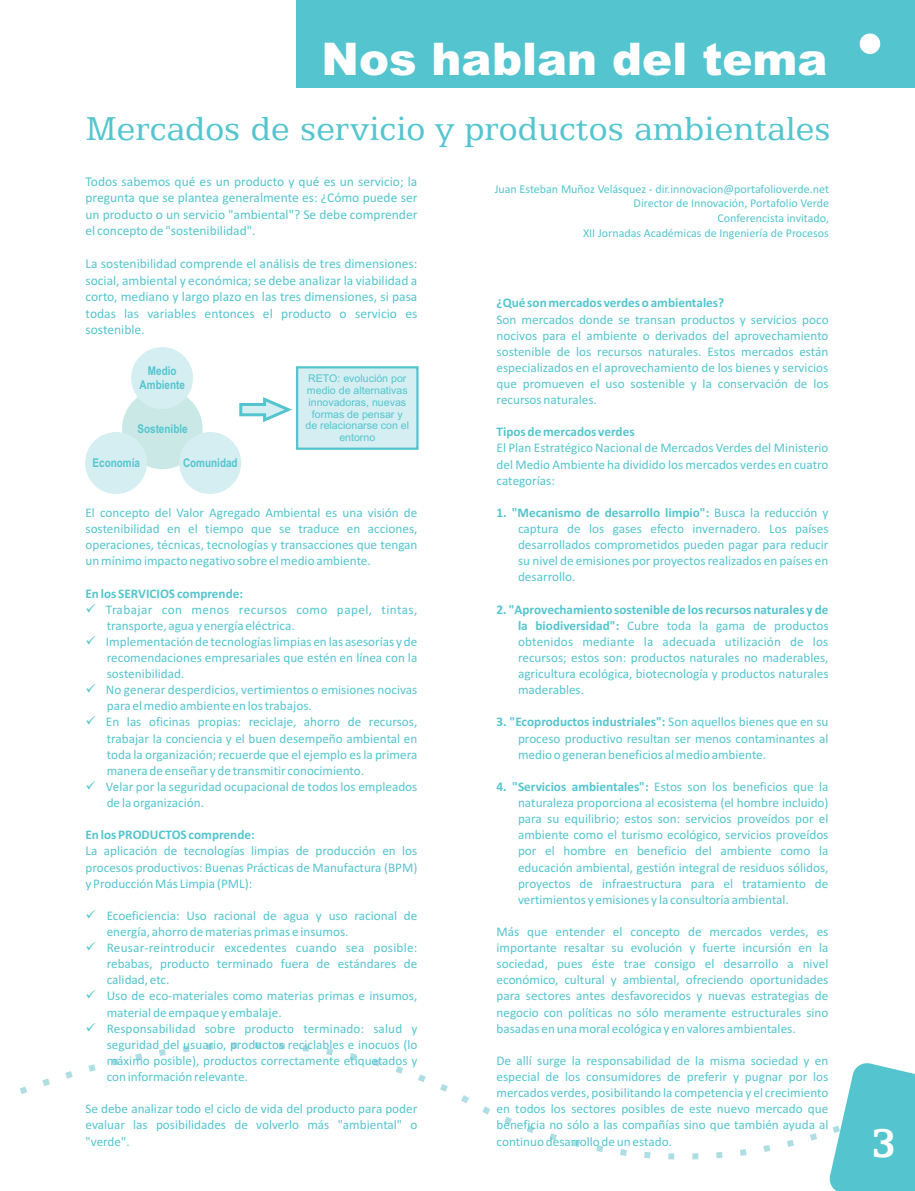
<style>
.page{position:relative;width:915px;height:1191px;background:#fff}
.page>*{position:absolute;margin:0;border:0;box-sizing:border-box;transform-origin:0 0}
.t1{font:900 45px "Arial";color:#fff}
.t2{font:700 45px "Egyptian 505 BT";color:#fff}
.t3{font:37.35px "Egyptian 505 BT";color:#54c5cf}
.t4{font:13.5px/16.5px "Calibri";color:#54c5cf;text-align:justify}
.t5{font:13.2px/16px "Calibri";color:#54c5cf;text-align:justify}
.t6{font:700 13.2px "Calibri";color:#54c5cf}
.t7{font:13.2px "Calibri";letter-spacing:.03em;color:#54c5cf}
.t8{font:700 12.15px/13.8px "Arial Narrow";color:#54c5cf;text-align:center}
.t9{font:12px/14.7px "Calibri";color:#54c5cf;text-align:right}
.t10{font:10.65px/11.9px "Arial";color:#54c5cf;text-align:center}
.s1{font-weight:700}
</style>
<div class="page">
<svg style="left:19px;top:1042px;width:798px;height:118px"></svg>
<svg style="left:829px;top:1063px;width:85px;height:128px"></svg>
<div style="left:122px;top:389px;width:80px;height:80px;background:#c9e8e6;border-radius:50%"></div>
<div style="left:85px;top:432px;width:62px;height:62px;background:#d5eef1;border-radius:50%"></div>
<div style="left:179px;top:432px;width:62px;height:62px;background:#d5eef1;border-radius:50%"></div>
<div style="left:131px;top:347px;width:62px;height:62px;background:#d5eef1;border-radius:50%"></div>
<svg style="left:238px;top:366px;width:181px;height:85px"></svg>
<div style="left:296px;top:0;width:618px;height:87px;background:#54c5cf"></div>
<div style="left:859px;top:34px;width:20px;height:20px;background:#fff;border:1px solid #fff;border-radius:50%"></div>
<h1 class="t1" style="left:321px;top:43px;width:507px">Nos hablan del tema</h1>
<h2 class="t3" style="left:86px;top:112px;width:746px">Mercados de servicio y productos ambientales</h2>
<p class="t4" style="left:85px;top:174px;width:333px">Todos sabemos qué es un producto y qué es un servicio; la pregunta que se plantea generalmente es: ¿Cómo puede ser un producto o un servicio "ambiental"? Se debe comprender el concepto de "sostenibilidad".</p>
<p class="t4" style="left:85px;top:256px;width:333px">La sostenibilidad comprende el análisis de tres dimensiones: social, ambiental y económica; se debe analizar la viabilidad a corto, mediano y largo plazo en las tres dimensiones, si pasa todas las variables entonces el producto o servicio es sostenible.</p>
<p class="t8" style="left:140px;top:365px;width:47px">Medio<br>Ambiente</p>
<p class="t8" style="left:137px;top:423px;width:52px">Sostenible</p>
<p class="t8" style="left:92px;top:457px;width:49px">Economía</p>
<p class="t8" style="left:183px;top:457px;width:56px">Comunidad</p>
<p class="t10" style="left:305px;top:373px;width:105px">RETO: evolución por medio de alternativas innovadoras, nuevas formas de pensar y de relacionarse con el entorno</p>
<p class="t5" style="left:85px;top:505px;width:333px">El concepto del Valor Agregado Ambiental es una visión de sostenibilidad en el tiempo que se traduce en acciones, operaciones, técnicas, tecnologías y transacciones que tengan un mínimo impacto negativo sobre el medio ambiente.</p>
<p class="t6" style="left:85px;top:587px;width:159px">En los SERVICIOS comprende:</p>
<p class="t7" style="left:106px;top:603px;width:313px">Trabajar con menos recursos como papel, tintas,</p>
<p class="t5" style="left:106px;top:618px;width:313px;text-align:left">transporte, agua y energía eléctrica.<br>Implementación de tecnologías limpias en las asesorías y de recomendaciones empresariales que estén en línea con la</p>
<p class="t5" style="left:106px;top:667px;width:313px">sostenibilidad.<br>No generar desperdicios, vertimientos o emisiones nocivas</p>
<p class="t5" style="left:106px;top:699px;width:313px;text-align:left">para el medio ambiente en los trabajos.<br>En las oficinas propias: reciclaje, ahorro de recursos, trabajar la conciencia y el buen desempeño ambiental en toda la organización; recuerde que el ejemplo es la primera</p>
<p class="t5" style="left:106px;top:763px;width:313px;text-align:left">manera de enseñar y de transmitir conocimiento.<br>Velar por la seguridad ocupacional de todos los empleados de la organización.</p>
<p class="t6" style="left:85px;top:829px;width:171px">En los PRODUCTOS comprende:</p>
<p class="t5" style="left:85px;top:844px;width:333px">La aplicación de tecnologías limpias de producción en los procesos productivos: Buenas Prácticas de Manufactura (BPM) y Producción Más Limpia (PML):</p>
<p class="t5" style="left:85px;top:908px;width:333px">✓Ecoeficiencia: Uso racional de agua y uso racional de</p>
<p class="t5" style="left:107px;top:924px;width:312px;text-align:left">energía, ahorro de materias primas e insumos.<br>Reusar-reintroducir excedentes cuando sea posible: rebabas, producto terminado fuera de estándares de</p>
<p class="t5" style="left:107px;top:973px;width:312px">calidad, etc.<br>Uso de eco-materiales como materias primas e insumos,</p>
<p class="t5" style="left:107px;top:1005px;width:312px;text-align:left">material de empaque y embalaje.<br>Responsabilidad sobre producto terminado: salud y seguridad del usuario, productos reciclables e inocuos (lo máximo posible), productos correctamente etiquetados y con información relevante.</p>
<p class="t5" style="left:85px;top:1102px;width:333px">Se debe analizar todo el ciclo de vida del producto para poder evaluar las posibilidades de volverlo más "ambiental" o "verde".</p>
<p class="t9" style="left:494px;top:182px;width:336px">Juan Esteban Muñoz Velásquez - dir.innovacion@portafolioverde.net Director de Innovación, Portafolio Verde<br>Conferencista invitado,<br>XII Jornadas Académicas de Ingeniería de Procesos</p>
<p class="t6" style="left:496px;top:297px;width:229px">¿Qué son mercados verdes o ambientales?</p>
<p class="t5" style="left:496px;top:312px;width:333px">Son mercados donde se transan productos y servicios poco nocivos para el ambiente o derivados del aprovechamiento sostenible de los recursos naturales. Estos mercados están especializados en el aprovechamiento de los bienes y servicios que promueven el uso sostenible y la conservación de los recursos naturales.</p>
<p class="t6" style="left:496px;top:426px;width:139px">Tipos de mercados verdes</p>
<p class="t5" style="left:496px;top:441px;width:333px">El Plan Estratégico Nacional de Mercados Verdes del Ministerio del Medio Ambiente ha dividido los mercados verdes en cuatro categorías:</p>
<p class="t5" style="left:518px;top:505px;width:312px;text-indent:-21px"><span class="s1">1. "Mecanismo de desarrollo limpio":</span> Busca la reducción y captura de los gases efecto invernadero. Los países desarrollados comprometidos pueden pagar para reducir su nivel de emisiones por proyectos realizados en países en desarrollo.</p>
<p class="t5" style="left:518px;top:602px;width:312px;text-indent:-21px"><span class="s1">2. "Aprovechamiento sostenible de los recursos naturales y de la biodiversidad":</span> Cubre toda la gama de productos obtenidos mediante la adecuada utilización de los recursos; estos son: productos naturales no maderables, agricultura ecológica, biotecnología y productos naturales maderables.</p>
<p class="t5" style="left:518px;top:715px;width:312px;text-indent:-21px"><span class="s1">3. "Ecoproductos industriales":</span> Son aquellos bienes que en su proceso productivo resultan ser menos contaminantes al medio o generan beneficios al medio ambiente.</p>
<p class="t5" style="left:518px;top:779px;width:312px;text-indent:-21px"><span class="s1">4. "Servicios ambientales":</span> Estos son los beneficios que la naturaleza proporciona al ecosistema (el hombre incluido) para su equilibrio; estos son: servicios proveídos por el ambiente como el turismo ecológico, servicios proveídos por el hombre en beneficio del ambiente como la educación ambiental, gestión integral de residuos sólidos, proyectos de infraestructura para el tratamiento de vertimientos y emisiones y la consultoría ambiental.</p>
<p class="t5" style="left:496px;top:924px;width:333px">Más que entender el concepto de mercados verdes, es importante resaltar su evolución y fuerte incursión en la sociedad, pues éste trae consigo el desarrollo a nivel económico, cultural y ambiental, ofreciendo oportunidades para sectores antes desfavorecidos y nuevas estrategias de negocio con políticas no sólo meramente estructurales sino basadas en una moral ecológica y en valores ambientales.</p>
<p class="t5" style="left:496px;top:1053px;width:333px">De allí surge la responsabilidad de la misma sociedad y en especial de los consumidores de preferir y pugnar por los mercados verdes, posibilitando la competencia y el crecimiento en todos los sectores posibles de este nuevo mercado que beneficia no sólo a las compañías sino que también ayuda al continuo desarrollo de un estado.</p>
<h1 class="t2" style="left:870px;top:1123px;width:28px">3</h1>
</div>
